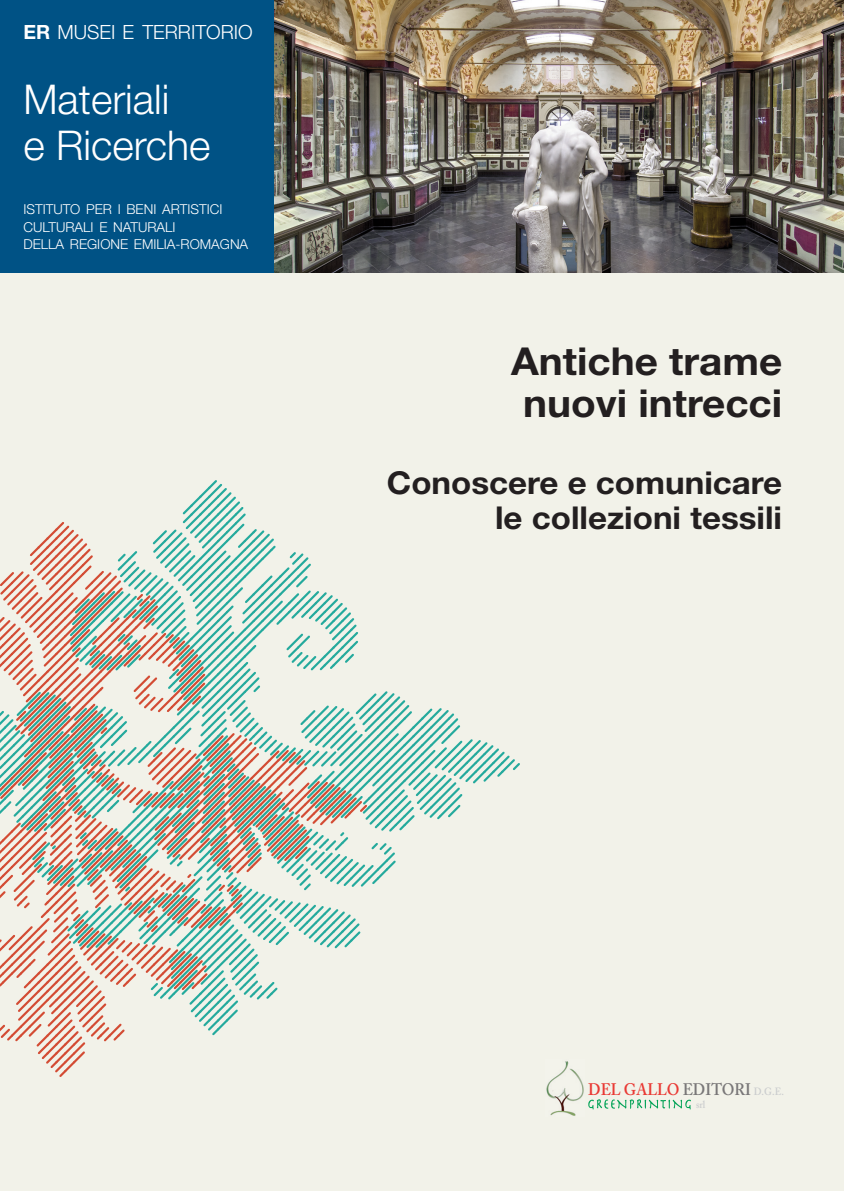
<style>
.page{position:relative;width:844px;height:1191px;background:#fff}
.page>*{position:absolute;margin:0;border:0;box-sizing:border-box;transform-origin:0 0}
.t1{font:300 40.95px/45.5px "Helvetica Neue";color:#fff}
.t2{font:700 38.5px/42px "Helvetica Neue";color:#231f20;text-align:center;scale:1.05 1}
.t3{font:700 31.5px/35px "Helvetica Neue";color:#231f20;text-align:right;scale:1.05 1}
.t4{font:300 19.6px "Helvetica Neue";color:#fff}
.t5{font:600 16.62px "Adobe Caslon Pro";letter-spacing:-.005em;color:#e93934;scale:.9 1}
.t6{font:300 13.65px/17.5px "Helvetica Neue";color:#fff}
.t7{font:600 10.5px "Adobe Caslon Pro";color:#cbcdce;scale:.88 1}
.s1{font-weight:700}
.s2{color:#797778}
.s3{font-size:10.5px;color:#cbcdce}
</style>
<div class="page">
<div style="left:0;top:0;width:843px;height:1191px;background:#f2f2e9"></div>
<svg style="left:1px;top:480px;width:519px;height:597px"></svg>
<img style="left:273px;top:0;width:570px;height:273px">
<div style="left:0;top:0;width:273px;height:273px;background:#005285"></div>
<img style="left:588px;top:1099px;width:103px;height:11px">
<img style="left:546px;top:1061px;width:38px;height:55px">
<h3 class="t4" style="left:23px;top:25px;width:231px"><span class="s1">ER</span> MUSEI E TERRITORIO</h3>
<h1 class="t1" style="left:23px;top:81px;width:189px">Materiali<br>e Ricerche</h1>
<p class="t6" style="left:23px;top:202px;width:226px">ISTITUTO PER I BENI ARTISTICI<br>CULTURALI E NATURALI<br>DELLA REGIONE EMILIA-ROMAGNA</p>
<h2 class="t2" style="left:511px;top:343px;width:259px">Antiche trame nuovi intrecci</h2>
<h3 class="t3" style="left:387px;top:468px;width:378px">Conoscere e comunicare le collezioni tessili</h3>
<p class="t5" style="left:588px;top:1079px;width:219px">DEL GALLO <span class="s2">EDITORI</span> <span class="s3">D.G.E.</span></p>
<p class="t7" style="left:696px;top:1098px;width:12px">srl</p>
</div>
